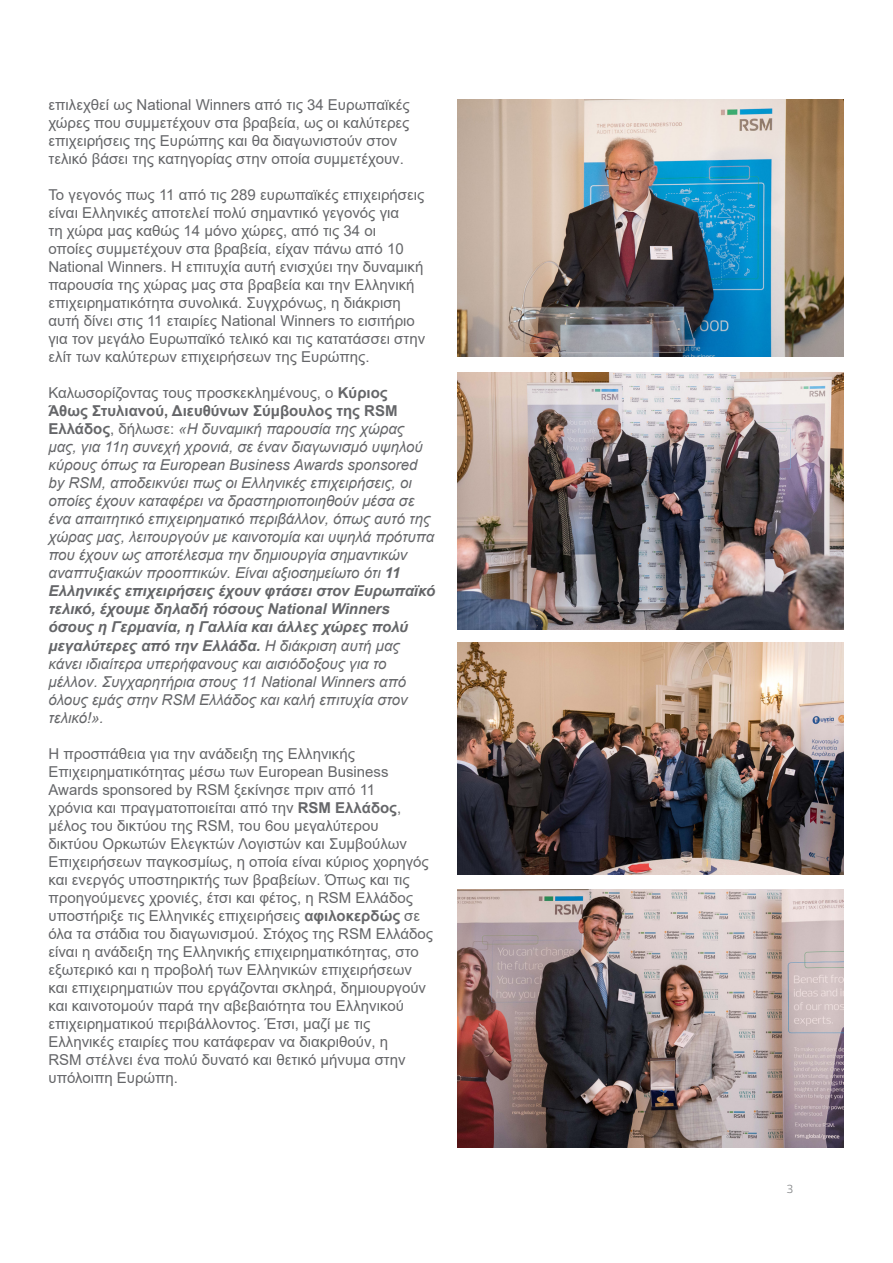
<style>
.page{position:relative;width:893px;height:1263px;background:#fff}
.page>*{position:absolute;margin:0;border:0;box-sizing:border-box;transform-origin:0 0}
.t1{font:15px/18px "Arial";color:#656669}
.t2{font:italic 15px/18px "Arial";color:#656669}
.t3{font:12px "Prelo";color:#848688}
.s1{font-style:normal}
.s2{font-weight:700;font-style:normal}
.s3{font-weight:700}
</style>
<div class="page">
<img style="left:457px;top:99px;width:386px;height:258px">
<img style="left:457px;top:372px;width:386px;height:258px">
<img style="left:457px;top:642px;width:386px;height:232px">
<img style="left:457px;top:890px;width:386px;height:257px">
<p class="t1" style="left:48px;top:96px;width:363px">επιλεχθεί ως National Winners από τις 34 Ευρωπαϊκές χώρες που συμμετέχουν στα βραβεία, ως οι καλύτερες επιχειρήσεις της Ευρώπης και θα διαγωνιστούν στον τελικό βάσει της κατηγορίας στην οποία συμμετέχουν.</p>
<p class="t1" style="left:48px;top:186px;width:378px">Το γεγονός πως 11 από τις 289 ευρωπαϊκές επιχειρήσεις είναι Eλληνικές αποτελεί πολύ σημαντικό γεγονός για<br>τη χώρα μας καθώς 14 μόνο χώρες, από τις 34 οι<br>οποίες συμμετέχουν στα βραβεία, είχαν πάνω από 10<br>National Winners. Η επιτυχία αυτή ενισχύει την δυναμική παρουσία της χώρας μας στα βραβεία και την Ελληνική επιχειρηματικότητα συνολικά. Συγχρόνως, η διάκριση αυτή δίνει στις 11 εταιρίες National Winners το εισιτήριο για τον μεγάλο Ευρωπαϊκό τελικό και τις κατατάσσει στην ελίτ των καλύτερων επιχειρήσεων της Ευρώπης.</p>
<p class="t2" style="left:48px;top:384px;width:388px"><span class="s1">Καλωσορίζοντας τους προσκεκλημένους, o</span> <span class="s2">Κύριος<br>Άθως Στυλιανού, Διευθύνων Σύμβουλος της RSM Ελλάδος</span><span class="s1">, δήλωσε:</span> «Η δυναμική παρουσία της χώρας μας, για 11η συνεχή χρονιά, σε έναν διαγωνισμό υψηλού κύρους όπως τα European Business Awards sponsored by RSM, αποδεικνύει πως οι Ελληνικές επιχειρήσεις, οι οποίες έχουν καταφέρει να δραστηριοποιηθούν μέσα σε ένα απαιτητικό επιχειρηματικό περιβάλλον, όπως αυτό της χώρας μας, λειτουργούν με καινοτομία και υψηλά πρότυπα που έχουν ως αποτέλεσμα την δημιουργία σημαντικών αναπτυξιακών προοπτικών. Είναι αξιοσημείωτο ότι <span class="s3">11<br>Ελληνικές επιχειρήσεις έχουν φτάσει στον Ευρωπαϊκό τελικό, έχουμε δηλαδή τόσους National Winners όσους η Γερμανία, η Γαλλία και άλλες χώρες πολύ μεγαλύτερες από την Ελλάδα.</span> Η διάκριση αυτή μας κάνει ιδιαίτερα υπερήφανους και αισιόδοξους για το μέλλον. Συγχαρητήρια στους 11 National Winners από όλους εμάς στην RSM Ελλάδος και καλή επιτυχία στον τελικό!».</p>
<p class="t1" style="left:48px;top:744px;width:386px">Η προσπάθεια για την ανάδειξη της Ελληνικής Επιχειρηματικότητας μέσω των European Business Awards sponsored by RSM ξεκίνησε πριν από 11<br>χρόνια και πραγματοποιείται από την <span class="s3">RSM Ελλάδος</span>, μέλος του δικτύου της RSM, του 6ου μεγαλύτερου<br>δικτύου Ορκωτών Ελεγκτών Λογιστών και Συμβούλων Επιχειρήσεων παγκοσμίως, η οποία είναι κύριος χορηγός και ενεργός υποστηρικτής των βραβείων. Όπως και τις προηγούμενες χρονιές, έτσι και φέτος, η RSM Ελλάδος υποστήριξε τις Ελληνικές επιχειρήσεις <span class="s3">αφιλοκερδώς</span> σε όλα τα στάδια του διαγωνισμού. Στόχος της RSM Ελλάδος είναι η ανάδειξη της Ελληνικής επιχειρηματικότητας, στο εξωτερικό και η προβολή των Ελληνικών επιχειρήσεων και επιχειρηματιών που εργάζονται σκληρά, δημιουργούν και καινοτομούν παρά την αβεβαιότητα του Ελληνικού επιχειρηματικού περιβάλλοντος. Έτσι, μαζί με τις Ελληνικές εταιρίες που κατάφεραν να διακριθούν, η<br>RSM στέλνει ένα πολύ δυνατό και θετικό μήνυμα στην υπόλοιπη Ευρώπη.</p>
<p class="t3" style="left:787px;top:1181px;width:8px">3</p>
</div>
